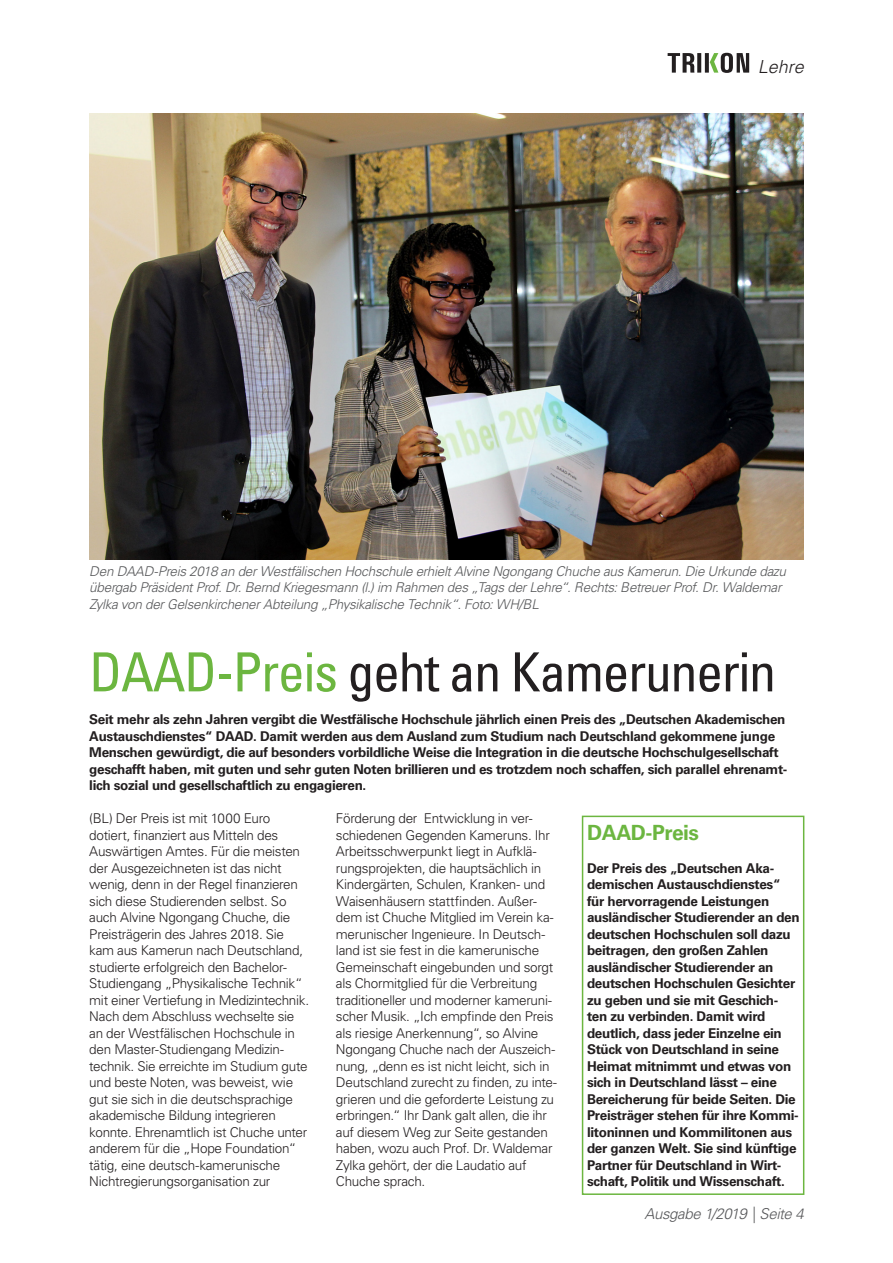
<style>
.page{position:relative;width:893px;height:1263px;background:#fff}
.page>*{position:absolute;margin:0;border:0;box-sizing:border-box;transform-origin:0 0}
.t1{font:condensed 54px "Univers LT Std";letter-spacing:-.025em;color:#231f20}
.t2{font:700 21px "Univers LT Std";letter-spacing:-.025em;color:#6cb640}
.t3{font:italic 300 18px "Univers LT Std";color:#231f20}
.t4{font:italic 300 15px "Univers LT Std";letter-spacing:-.025em;color:#57585a}
.t5{font:300 13.5px/16.5px "Univers LT Std";letter-spacing:-.02em;color:#231f20}
.t6{font:700 13.5px/16.5px "Univers LT Std";letter-spacing:-.025em;color:#231f20}
.t7{font:italic 300 13.5px/16.5px "Univers LT Std";letter-spacing:-.02em;color:#57585a}
.s1{color:#6cb640}
</style>
<div class="page">
<svg style="left:668px;top:53px;width:81px;height:20px"></svg>
<img style="left:89px;top:114px;width:715px;height:445px">
<div style="left:582px;top:816px;width:222px;height:379px;border:2px solid #6cb640"></div>
<h3 class="t3" style="left:758px;top:56px;width:48px">Lehre</h3>
<p class="t7" style="left:89px;top:563px;width:698px">Den DAAD-Preis 2018 an der Westfälischen Hochschule erhielt Alvine Ngongang Chuche aus Kamerun. Die Urkunde dazu übergab Präsident Prof. Dr. Bernd Kriegesmann (l.) im Rahmen des „Tags der Lehre“. Rechts: Betreuer Prof. Dr. Waldemar<br>Zylka von der Gelsenkirchener Abteilung „Physikalische Technik“. Foto: WH/BL</p>
<h1 class="t1" style="left:89px;top:638px;width:688px"><span class="s1">DAAD-Preis</span> geht an Kamerunerin</h1>
<p class="t6" style="left:89px;top:711px;width:700px">Seit mehr als zehn Jahren vergibt die Westfälische Hochschule jährlich einen Preis des „Deutschen Akademischen Austauschdienstes“ DAAD. Damit werden aus dem Ausland zum Studium nach Deutschland gekommene junge Menschen gewürdigt, die auf besonders vorbildliche Weise die Integration in die deutsche Hochschulgesellschaft geschafft haben, mit guten und sehr guten Noten brillieren und es trotzdem noch schaffen, sich parallel ehrenamt&shy;lich sozial und gesellschaftlich zu engagieren.</p>
<p class="t5" style="left:89px;top:810px;width:221px">(BL) Der Preis ist mit 1000 Euro dotiert, finanziert aus Mitteln des Auswärtigen Amtes. Für die meisten der Ausgezeichneten ist das nicht wenig, denn in der Regel finanzieren sich diese Studierenden selbst. So auch Alvine Ngongang Chuche, die Preisträgerin des Jahres 2018. Sie kam aus Kamerun nach Deutschland, studierte erfolgreich den Bachelor-Studiengang „Physikalische Technik“ mit einer Vertiefung in Medizintechnik.<br>Nach dem Abschluss wechselte sie an der Westfälischen Hochschule in den Master-Studiengang Medizin&shy;technik. Sie erreichte im Studium gute und beste Noten, was beweist, wie gut sie sich in die deutschsprachige akademische Bildung integrieren konnte. Ehrenamtlich ist Chuche unter anderem für die „Hope Foundation“ tätig, eine deutsch-kamerunische Nichtregierungsorganisation zur</p>
<p class="t5" style="left:336px;top:810px;width:223px">Förderung der Entwicklung in ver&shy;schiedenen Gegenden Kameruns. Ihr Arbeitsschwerpunkt liegt in Aufklä&shy;rungsprojekten, die hauptsächlich in Kindergärten, Schulen, Kranken- und Waisenhäusern stattfinden. Außer&shy;dem ist Chuche Mitglied im Verein ka&shy;merunischer Ingenieure. In Deutsch&shy;land ist sie fest in die kamerunische Gemeinschaft eingebunden und sorgt als Chormitglied für die Verbreitung traditioneller und moderner kameruni&shy;scher Musik. „Ich empfinde den Preis als riesige Anerkennung“, so Alvine Ngongang Chuche nach der Auszeich&shy;nung, „denn es ist nicht leicht, sich in Deutschland zurecht zu finden, zu inte&shy;grieren und die geforderte Leistung zu erbringen.“ Ihr Dank galt allen, die ihr auf diesem Weg zur Seite gestanden haben, wozu auch Prof. Dr. Waldemar Zylka gehört, der die Laudatio auf Chuche sprach.</p>
<h2 class="t2" style="left:587px;top:820px;width:113px">DAAD-Preis</h2>
<p class="t6" style="left:587px;top:860px;width:214px">Der Preis des „Deutschen Aka&shy;demischen Austauschdienstes“ für hervorragende Leistungen ausländischer Studierender an den deutschen Hochschulen soll dazu beitragen, den großen Zahlen ausländischer Studierender an deutschen Hochschulen Gesichter zu geben und sie mit Geschich&shy;ten zu verbinden. Damit wird deutlich, dass jeder Einzelne ein<br>Stück von Deutschland in seine<br>Heimat mitnimmt und etwas von sich in Deutschland lässt – eine<br>Bereicherung für beide Seiten. Die<br>Preisträger stehen für ihre Kommi&shy;litoninnen und Kommilitonen aus der ganzen Welt. Sie sind künftige<br>Partner für Deutschland in Wirt&shy;schaft, Politik und Wissenschaft.</p>
<p class="t4" style="left:644px;top:1205px;width:161px">Ausgabe 1/2019 | Seite 4</p>
</div>
